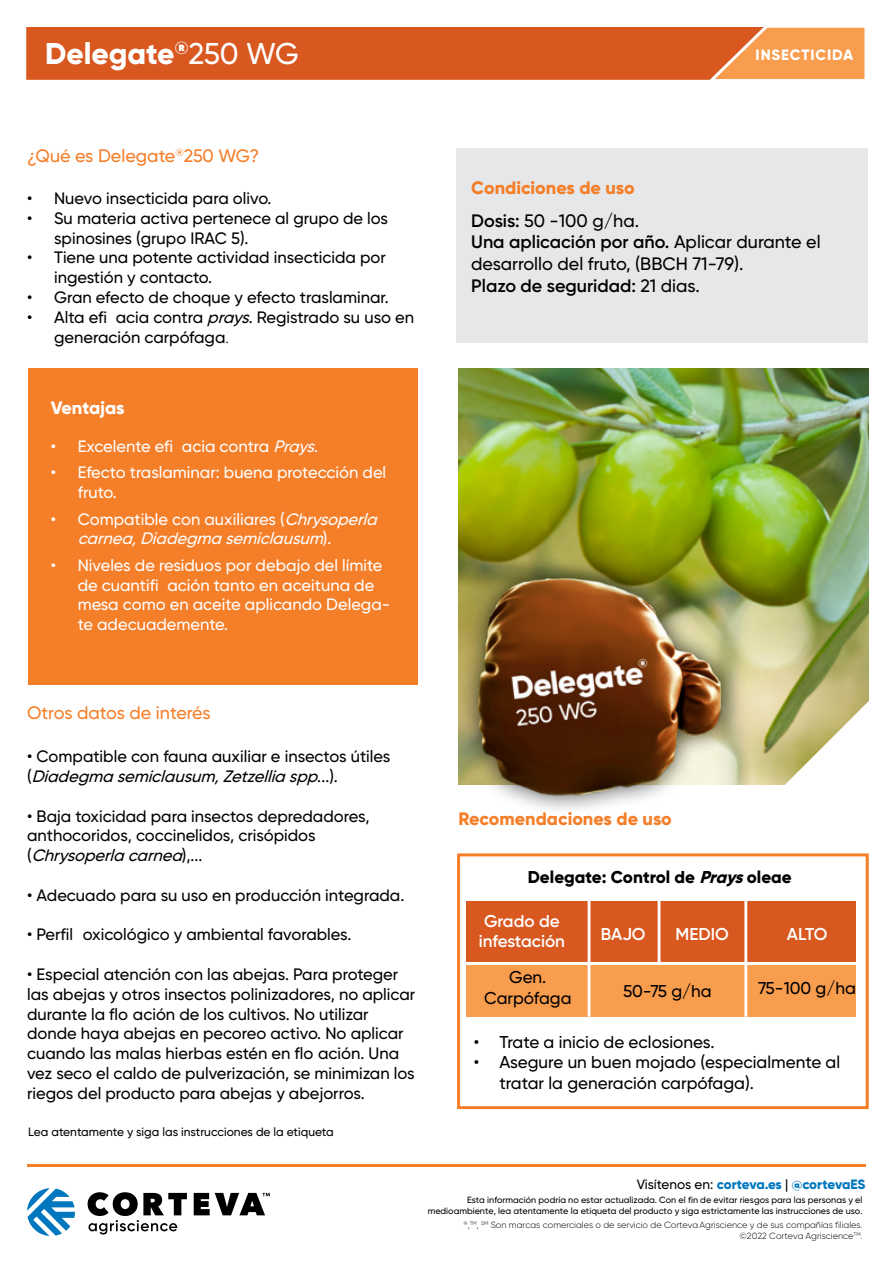
<style>
.page{position:relative;width:893px;height:1263px;background:#fff}
.page>*{position:absolute;margin:0;border:0;box-sizing:border-box;transform-origin:0 0}
.t1{font:800 30px "Gilroy";color:#fff}
.t2{font:500 18px/21.6px "Gilroy";color:#000}
.t3{font:500 18px "Gilroy";color:#f57e29}
.t4{font:800 18px "Gilroy";color:#f57e29}
.t5{font:800 18px "Gilroy";letter-spacing:-.01em;color:#fff}
.t6{font:500 17.1px/20.5px "Gilroy";color:#000;text-align:center}
.t7{font:600 17.1px/20.5px "Gilroy";color:#fff;text-align:center}
.t8{font:800 17.1px "Gilroy";color:#000}
.t9{font:500 16.5px/19.8px "Gilroy";color:#000}
.t10{font:500 16.5px/19.8px "Gilroy";color:#fff}
.t11{font:italic 500 16.5px/19.8px "Gilroy";color:#fff}
.t12{font:800 15px "Gilroy";letter-spacing:.055em;color:#fff}
.t13{font:800 13.5px "Gilroy";letter-spacing:-.015em;color:#0077be}
.t14{font:500 12px "Gilroy";color:#000}
.t15{font:500 9px/10.8px "Gilroy";color:#000;text-align:right}
.t16{font:300 9px/10.6px "Gilroy";color:#000;text-align:right}
.s1{font-weight:500}
.s2{font-style:italic}
.s3{font-weight:300}
.s4{color:#f57e29}
.s5{font-style:normal}
.s6{font-weight:600}
.s7{font-weight:500;color:#000}
</style>
<div class="page">
<div style="left:467px;top:965px;width:389px;height:52px;background:#f89c4d"></div>
<div style="left:466px;top:901px;width:390px;height:60px;background:#d85820"></div>
<hr style="left:27px;top:1164px;width:839px;height:3px;background:#f57e29">
<div style="left:466px;top:26px;width:400px;height:55px;background:#f89c4d;border:2px solid #fff"></div>
<svg style="left:26px;top:26px;width:749px;height:55px;background:#db622c"></svg>
<div style="left:456px;top:148px;width:412px;height:194px;background:#e6e7e8"></div>
<hr style="left:588px;top:896px;width:2px;height:121px;background:#fff">
<hr style="left:744px;top:896px;width:3px;height:121px;background:#fff">
<hr style="left:658px;top:896px;width:2px;height:69px;background:#fff">
<div style="left:457px;top:853px;width:412px;height:256px;border:3px solid #f57e29"></div>
<div style="left:29px;top:369px;width:389px;height:316px;background:#f57e29"></div>
<img style="left:459px;top:369px;width:410px;height:325px">
<svg style="left:795px;top:694px;width:74px;height:81px"></svg>
<div style="left:457px;top:556px;width:286px;height:260px;background:#000;opacity:.75"></div>
<img style="left:457px;top:545px;width:338px;height:252px">
<svg style="left:27px;top:1188px;width:48px;height:48px"></svg>
<svg style="left:194px;top:1193px;width:76px;height:22px"></svg>
<svg style="left:88px;top:1192px;width:99px;height:42px"></svg>
<h1 class="t1" style="left:45px;top:35px;width:255px">Delegate<sup>®</sup><span class="s1">250 WG</span></h1>
<p class="t12" style="left:756px;top:45px;width:99px">INSECTICIDA</p>
<p class="t3" style="left:27px;top:144px;width:234px">¿Qué es Delegate<sup>®</sup>250 WG?</p>
<p class="t9" style="left:27px;top:188px;width:246px">• Nuevo insecticida para olivo.</p>
<p class="t9" style="left:54px;top:208px;width:336px;text-indent:-27px">• Su materia activa pertenece al grupo de los spinosines (grupo IRAC 5).</p>
<p class="t9" style="left:54px;top:247px;width:333px;text-indent:-27px">• Tiene una potente actividad insecticida por ingestión y contacto.</p>
<p class="t9" style="left:27px;top:287px;width:363px">• Gran efecto de choque y efecto traslaminar.</p>
<p class="t9" style="left:54px;top:307px;width:361px;text-indent:-27px">• Alta efi acia contra <span class="s2">prays</span>. Registrado su uso en generación carpófaga<span class="s3">.</span></p>
<p class="t5" style="left:51px;top:397px;width:119px">Ventajas<span class="s4">e uso</span></p>
<p class="t10" style="left:51px;top:436px;width:270px">• Excelente efi acia contra <span class="s2">Prays</span>.</p>
<p class="t10" style="left:78px;top:462px;width:310px;text-indent:-27px">• Efecto traslaminar: buena protección del fruto.</p>
<p class="t11" style="left:78px;top:509px;width:306px;text-indent:-27px"><span class="s5">• Compatible con auxiliares (</span>Chrysoperla carnea,Diadegma semiclausum<span class="s5">) .</span></p>
<p class="t10" style="left:78px;top:555px;width:314px;text-indent:-27px">• Niveles de residuos por debajo del límite de cuantifi ación tanto en aceituna de mesa como en aceite aplicando Delega&shy;te adecuademente.</p>
<p class="t4" style="left:471px;top:176px;width:165px">Condiciones de uso</p>
<p class="t2" style="left:471px;top:210px;width:351px"><span class="s6">Dosis:</span> 50 -100 g/ha.<br><span class="s6">Una aplicación por año.</span> Aplicar durante el desarrollo del fruto, (BBCH 71-79).<br><span class="s6">Plazo de seguridad:</span> 21 dias.</p>
<p class="t3" style="left:27px;top:702px;width:185px">Otros datos de interés</p>
<p class="t9" style="left:27px;top:746px;width:365px">• Compatible con fauna auxiliar e insectos útiles ( <span class="s2">Diadegma semiclausum,Zetzellia spp</span>. . . ) .</p>
<p class="t9" style="left:27px;top:806px;width:344px">• Baja toxicidad para insectos depredadores, anthocoridos, coccinelidos, crisópidos<br>( <span class="s2">Chrysoperla carnea</span>) , . . .</p>
<p class="t9" style="left:27px;top:885px;width:379px">• Adecuado para su uso en producción integrada.</p>
<p class="t9" style="left:27px;top:924px;width:326px">• Perfil oxicológico y ambiental favorables.</p>
<p class="t9" style="left:27px;top:964px;width:390px">• Especial atención con las abejas. Para proteger las abejas y otros insectos polinizadores, no aplicar durante la flo ación de los cultivos. No utilizar donde haya abejas en pecoreo activo. No aplicar cuando las malas hierbas estén en flo ación. Una vez seco el caldo de pulverización, se minimizan los riegos del producto para abejas y abejorros.</p>
<p class="t14" style="left:28px;top:1125px;width:307px">Lea atentamente y siga las instrucciones de la etiqueta</p>
<p class="t4" style="left:459px;top:807px;width:215px">Recomendaciones de uso</p>
<p class="t8" style="left:528px;top:866px;width:265px">Delegate: Control de <span class="s2">Prays</span>oleae</p>
<p class="t7" style="left:479px;top:910px;width:88px">Grado de infestación</p>
<p class="t7" style="left:601px;top:924px;width:46px">BAJO</p>
<p class="t7" style="left:676px;top:924px;width:55px">MEDIO</p>
<p class="t7" style="left:787px;top:924px;width:42px">ALTO</p>
<p class="t6" style="left:484px;top:967px;width:89px">Gen.<br>Carpófaga</p>
<p class="t6" style="left:758px;top:978px;width:99px">75-100 g/ha</p>
<p class="t6" style="left:623px;top:981px;width:90px">50-75 g/ha</p>
<p class="t6" style="left:474px;top:1031px;width:242px">• Trate a inicio de eclosiones.</p>
<p class="t6" style="left:499px;top:1052px;width:342px;text-align:left;text-indent:-26px">• Asegure un buen mojado (especialmente al tratar la generación carpófaga).</p>
<p class="t13" style="left:637px;top:1176px;width:230px"><span class="s7">Visítenos en:</span> corteva.es <span class="s7">|</span> @cortevaES</p>
<p class="t15" style="left:428px;top:1195px;width:436px">Esta información podría no estar actualizada. Con el fin de evitar riesgos para las personas y el medioambiente, lea atentamente la etiqueta del producto y siga estrictamente las instrucciones de uso.</p>
<p class="t16" style="left:463px;top:1219px;width:401px"><sup>®</sup>,<sup>TM</sup>, <sup>SM</sup> Son marcas comerciales o de servicio de CortevaAgriscience y de sus compañías filiales. ©2022 Corteva Agriscience<sup>TM</sup>.</p>
</div>
